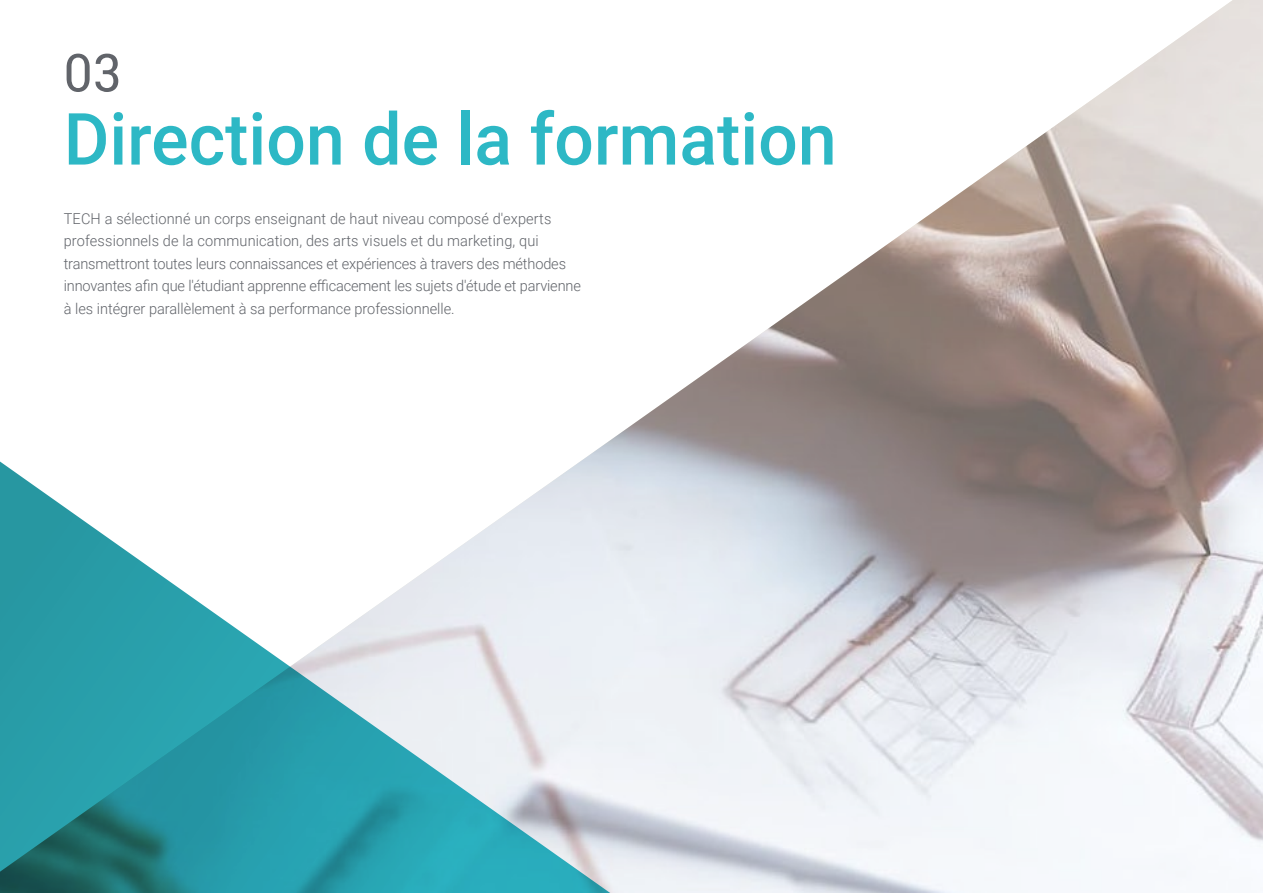
<style>
.page{position:relative;width:1263px;height:893px;background:#fff}
.page>*{position:absolute;margin:0;border:0;box-sizing:border-box;transform-origin:0 0}
.t1{font:500 72px "Roboto";color:#2db8c5}
.t2{font:52.5px "Roboto";color:#61646a}
.t3{font:300 15px/22.5px "Roboto";color:#61646a}
</style>
<div class="page">
<img style="left:602px;top:0;width:661px;height:893px">
<svg style="left:0;top:446px;width:640px;height:447px"></svg>
<h2 class="t2" style="left:64px;top:36px;width:59px">03</h2>
<h1 class="t1" style="left:64px;top:89px;width:774px">Direction de la formation</h1>
<p class="t3" style="left:64px;top:207px;width:519px">TECH a sélectionné un corps enseignant de haut niveau composé d'experts professionnels de la communication, des arts visuels et du marketing, qui transmettront toutes leurs connaissances et expériences à travers des méthodes innovantes afin que l'étudiant apprenne efficacement les sujets d'étude et parvienne à les intégrer parallèlement à sa performance professionnelle.</p>
</div>
